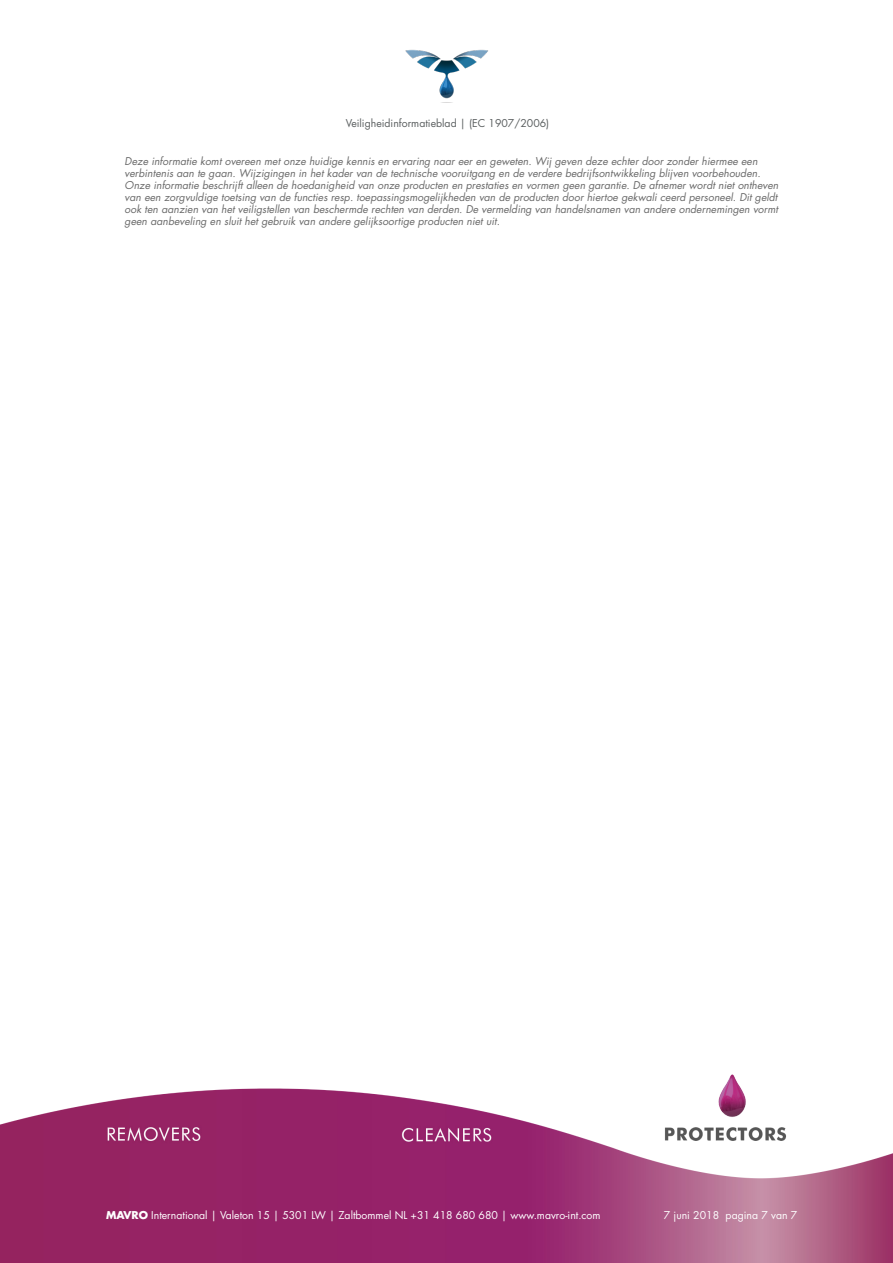
<style>
.page{position:relative;width:893px;height:1263px;background:#fff}
.page>*{position:absolute;margin:0;border:0;box-sizing:border-box;transform-origin:0 0}
.t1{font:italic 10.5px/12px "Futura Std";color:#6a6a6a;text-align:justify}
.t2{font:10.5px "Futura Std";color:#fff}
.t3{font:10.5px "Futura Std";color:#5b5f60}
.s1{font-weight:700}
</style>
<div class="page">
<img style="left:405px;top:49px;width:83px;height:54px">
<img style="left:0;top:1074px;width:893px;height:189px">
<p class="t3" style="left:346px;top:116px;width:205px">Veiligheidinformatieblad | (EC 1907/2006)</p>
<p class="t1" style="left:125px;top:155px;width:634px">Deze informatie komt overeen met onze huidige kennis en ervaring naar eer en geweten. Wij geven deze echter door zonder hiermee een</p>
<p class="t1" style="left:125px;top:167px;width:637px">verbintenis aan te gaan. Wijzigingen in het kader van de technische vooruitgang en de verdere bedrijfsontwikkeling blijven voorbehouden.</p>
<p class="t1" style="left:125px;top:179px;width:655px">Onze informatie beschrijft alleen de hoedanigheid van onze producten en prestaties en vormen geen garantie. De afnemer wordt niet ontheven van een zorgvuldige toetsing van de functies resp. toepassingsmogelijkheden van de producten door hiertoe gekwali ceerd personeel. Dit geldt ook ten aanzien van het veiligstellen van beschermde rechten van derden. De vermelding van handelsnamen van andere ondernemingen vormt geen aanbeveling en sluit het gebruik van andere gelijksoortige producten niet uit.</p>
<p class="t2" style="left:106px;top:1208px;width:496px"><span class="s1">MAVRO</span> International | Valeton 15 | 5301 LW | Zaltbommel NL +31 418 680 680 | www.mavro-int.com</p>
<p class="t2" style="left:664px;top:1208px;width:135px">7 juni 2018 pagina 7 van 7</p>
</div>
